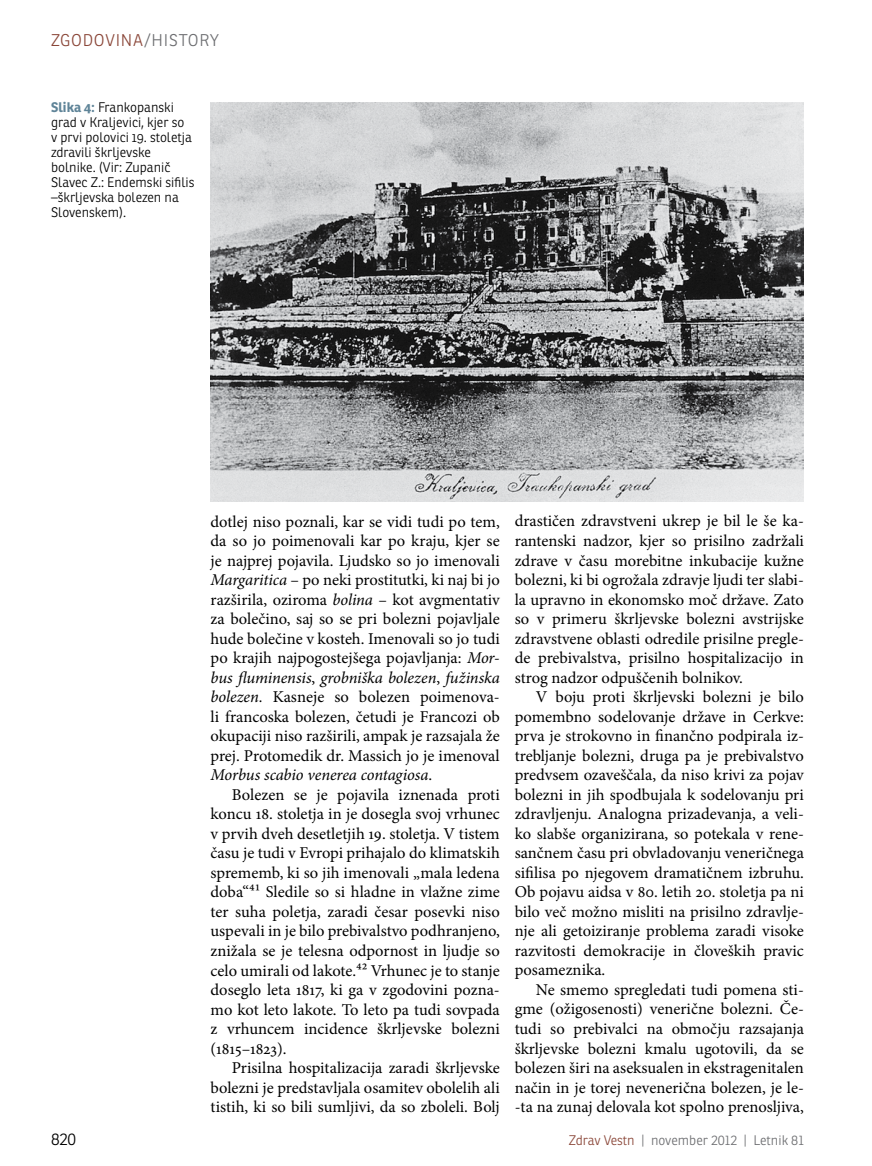
<style>
.page{position:relative;width:872px;height:1166px;background:#fff}
.page>*{position:absolute;margin:0;border:0;box-sizing:border-box;transform-origin:0 0}
.t1{font:16.5px/19.5px "Minion Pro";color:#000;text-align:justify}
.t2{font:300 16.5px "Ronnia";letter-spacing:.05em;color:#8a4638}
.t3{font:300 16.5px "Ronnia";color:#000}
.t4{font:300 13.5px/15px "Ronnia";color:#000}
.t5{font:300 13.5px "Ronnia";color:#6d6e71}
.s1{color:#6d6e71}
.s2{font-weight:700;color:#5f8498}
.s3{font-style:italic}
.s4{color:#8a4638}
</style>
<div class="page">
<img style="left:210px;top:102px;width:594px;height:399px">
<p class="t2" style="left:51px;top:30px;width:170px">Zgodovina<span class="s1">/History</span></p>
<p class="t4" style="left:51px;top:99px;width:145px"><span class="s2">Slika 4:</span> Frankopanski grad v Kraljevici, kjer so<br>v prvi polovici 19. stoletja zdravili škrljevske bolnike. (Vir: Zupanič<br>Slavec Z.: Endemski sifilis –škrljevska bolezen na<br>Slovenskem).</p>
<p class="t1" style="left:210px;top:511px;width:291px">dotlej niso poznali, kar se vidi tudi po tem, da so jo poimenovali kar po kraju, kjer se je najprej pojavila. Ljudsko so jo imenovali <span class="s3">Margaritica</span> – po neki prostitutki, ki naj bi jo razširila, oziroma <span class="s3">bolina</span> – kot avgmentativ za bolečino, saj so se pri bolezni pojavljale hude bolečine v kosteh. Imenovali so jo tudi po krajih najpogostejšega pojavljanja: <span class="s3">Mor&shy;bus fluminensis</span>, <span class="s3">grobniška bolezen</span>, <span class="s3">fužinska bolezen.</span> Kasneje so bolezen poimenova&shy;li francoska bolezen, četudi je Francozi ob okupaciji niso razširili, ampak je razsajala že prej. Protomedik dr. Massich jo je imenoval <span class="s3">Morbus scabio venerea contagiosa</span>.</p>
<p class="t1" style="left:211px;top:784px;width:291px;text-indent:21px">Bolezen se je pojavila iznenada proti koncu 18. stoletja in je dosegla svoj vrhunec v prvih dveh desetletjih 19. stoletja. V tistem času je tudi v Evropi prihajalo do klimatskih sprememb, ki so jih imenovali „mala ledena doba“41 Sledile so si hladne in vlažne zime ter suha poletja, zaradi česar posevki niso uspevali in je bilo prebivalstvo podhranjeno, znižala se je telesna odpornost in ljudje so celo umirali od lakote.42 Vrhunec je to stanje doseglo leta 1817, ki ga v zgodovini pozna&shy;mo kot leto lakote. To leto pa tudi sovpada z vrhuncem incidence škrljevske bolezni (1815–1823).</p>
<p class="t1" style="left:211px;top:1057px;width:291px;text-indent:21px">Prisilna hospitalizacija zaradi škrljevske bolezni je predstavljala osamitev obolelih ali tistih, ki so bili sumljivi, da so zboleli. Bolj</p>
<p class="t1" style="left:514px;top:511px;width:291px">drastičen zdravstveni ukrep je bil le še ka&shy;rantenski nadzor, kjer so prisilno zadržali zdrave v času morebitne inkubacije kužne bolezni, ki bi ogrožala zdravje ljudi ter slabi&shy;la upravno in ekonomsko moč države. Zato so v primeru škrljevske bolezni avstrijske zdravstvene oblasti odredile prisilne pregle&shy;de prebivalstva, prisilno hospitalizacijo in strog nadzor odpuščenih bolnikov.</p>
<p class="t1" style="left:514px;top:687px;width:291px;text-indent:21px">V boju proti škrljevski bolezni je bilo pomembno sodelovanje države in Cerkve: prva je strokovno in finančno podpirala iz&shy;trebljanje bolezni, druga pa je prebivalstvo predvsem ozaveščala, da niso krivi za pojav bolezni in jih spodbujala k sodelovanju pri zdravljenju. Analogna prizadevanja, a veli&shy;ko slabše organizirana, so potekala v rene&shy;sančnem času pri obvladovanju veneričnega sifilisa po njegovem dramatičnem izbruhu.<br>Ob pojavu aidsa v 80. letih 20. stoletja pa ni bilo več možno misliti na prisilno zdravlje&shy;nje ali getoiziranje problema zaradi visoke razvitosti demokracije in človeških pravic posameznika.</p>
<p class="t1" style="left:514px;top:979px;width:291px;text-indent:21px">Ne smemo spregledati tudi pomena sti&shy;gme (ožigosenosti) venerične bolezni. Če&shy;tudi so prebivalci na območju razsajanja škrljevske bolezni kmalu ugotovili, da se bolezen širi na aseksualen in ekstragenitalen način in je torej nevenerična bolezen, je le--ta na zunaj delovala kot spolno prenosljiva,</p>
<p class="t3" style="left:51px;top:1128px;width:27px">820</p>
<p class="t5" style="left:569px;top:1131px;width:236px"><span class="s4">Zdrav Vestn</span> | november 2012 | Letnik 81</p>
</div>
